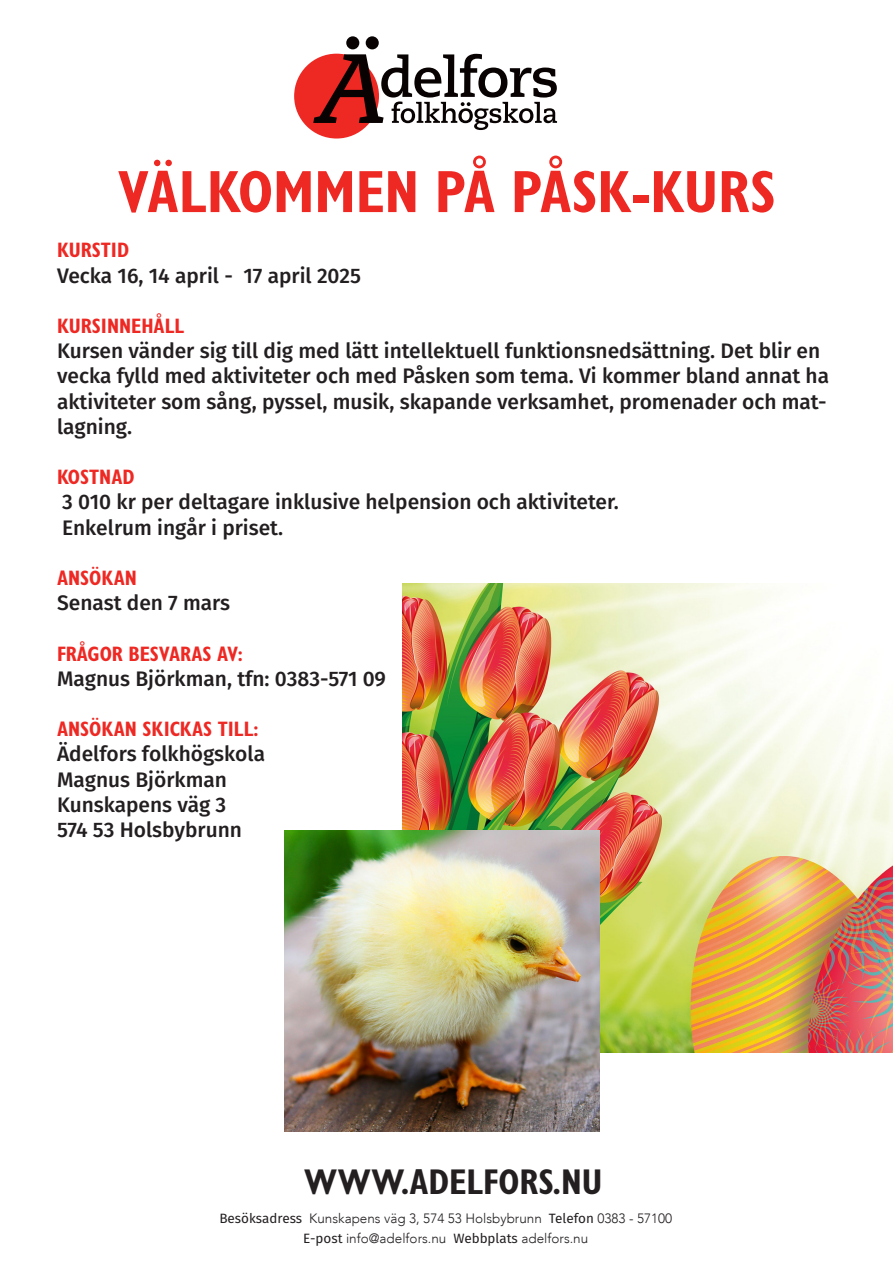
<style>
.page{position:relative;width:893px;height:1263px;background:#fff}
.page>*{position:absolute;margin:0;border:0;box-sizing:border-box;transform-origin:0 0}
.t1{font:700 condensed 60px "Gill Sans Display MT Pro";color:#ee2823}
.t2{font:700 condensed 36px "Gill Sans Display MT Pro";color:#231f20}
.t3{font:500 21px/25.2px "Fira Sans";color:#231f20}
.t4{font:700 condensed 21px "Gill Sans Display MT Pro";color:#ee2823}
.t5{font:300 13.5px "Avenir LT";color:#231f20}
.s1{font-family:"Fira Sans";font-weight:400}
</style>
<div class="page">
<img style="left:403px;top:583px;width:490px;height:470px">
<img style="left:284px;top:831px;width:316px;height:300px">
<div style="left:294px;top:54px;width:85px;height:85px;background:#ee2823;border-radius:50%"></div>
<div style="left:346px;top:36px;width:13px;height:13px;background:#080302;border-radius:50%"></div>
<div style="left:366px;top:36px;width:13px;height:13px;background:#080302;border-radius:50%"></div>
<svg style="left:313px;top:54px;width:244px;height:76px"></svg>
<p class="t1" style="left:117px;top:156px;width:660px">VÄLKOMMEN PÅ PÅSK-KURS</p>
<p class="t4" style="left:57px;top:238px;width:74px">KURSTID</p>
<p class="t3" style="left:57px;top:262px;width:305px">Vecka 16, 14 april - 17 april 2025</p>
<p class="t4" style="left:57px;top:313px;width:129px">KURSINNEHÅLL</p>
<p class="t3" style="left:57px;top:337px;width:773px">Kursen vänder sig till dig med lätt intellektuell funktionsnedsättning. Det blir en vecka fylld med aktiviteter och med Påsken som tema. Vi kommer bland annat ha</p>
<p class="t3" style="left:57px;top:388px;width:771px">aktiviteter som sång, pyssel, musik, skapande verksamhet, promenader och mat&shy;lagning.</p>
<p class="t4" style="left:57px;top:465px;width:79px">KOSTNAD</p>
<p class="t3" style="left:62px;top:488px;width:558px">3 010 kr per deltagare inklusive helpension och aktiviteter.<br>Enkelrum ingår i priset.</p>
<p class="t4" style="left:57px;top:565px;width:81px">ANSÖKAN</p>
<p class="t3" style="left:57px;top:589px;width:175px">Senast den 7 mars</p>
<p class="t4" style="left:57px;top:641px;width:187px">FRÅGOR BESVARAS AV:</p>
<p class="t3" style="left:57px;top:665px;width:330px">Magnus Björkman, tfn: 0383-571 09</p>
<p class="t4" style="left:57px;top:717px;width:203px">ANSÖKAN SKICKAS TILL:</p>
<p class="t3" style="left:57px;top:740px;width:210px">Ädelfors folkhögskola</p>
<p class="t3" style="left:57px;top:766px;width:171px">Magnus Björkman</p>
<p class="t3" style="left:57px;top:791px;width:171px">Kunskapens väg 3</p>
<p class="t3" style="left:57px;top:816px;width:186px">574 53 Holsbybrunn</p>
<p class="t2" style="left:304px;top:1161px;width:300px">WWW.ADELFORS.NU</p>
<p class="t5" style="left:219px;top:1210px;width:454px"><span class="s1">Besöksadress</span> Kunskapens väg 3, 574 53 Holsbybrunn <span class="s1">Telefon</span> 0383 - 57100</p>
<p class="t5" style="left:303px;top:1230px;width:287px"><span class="s1">E-post</span> info@adelfors.nu <span class="s1">Webbplats</span> adelfors.nu</p>
</div>
